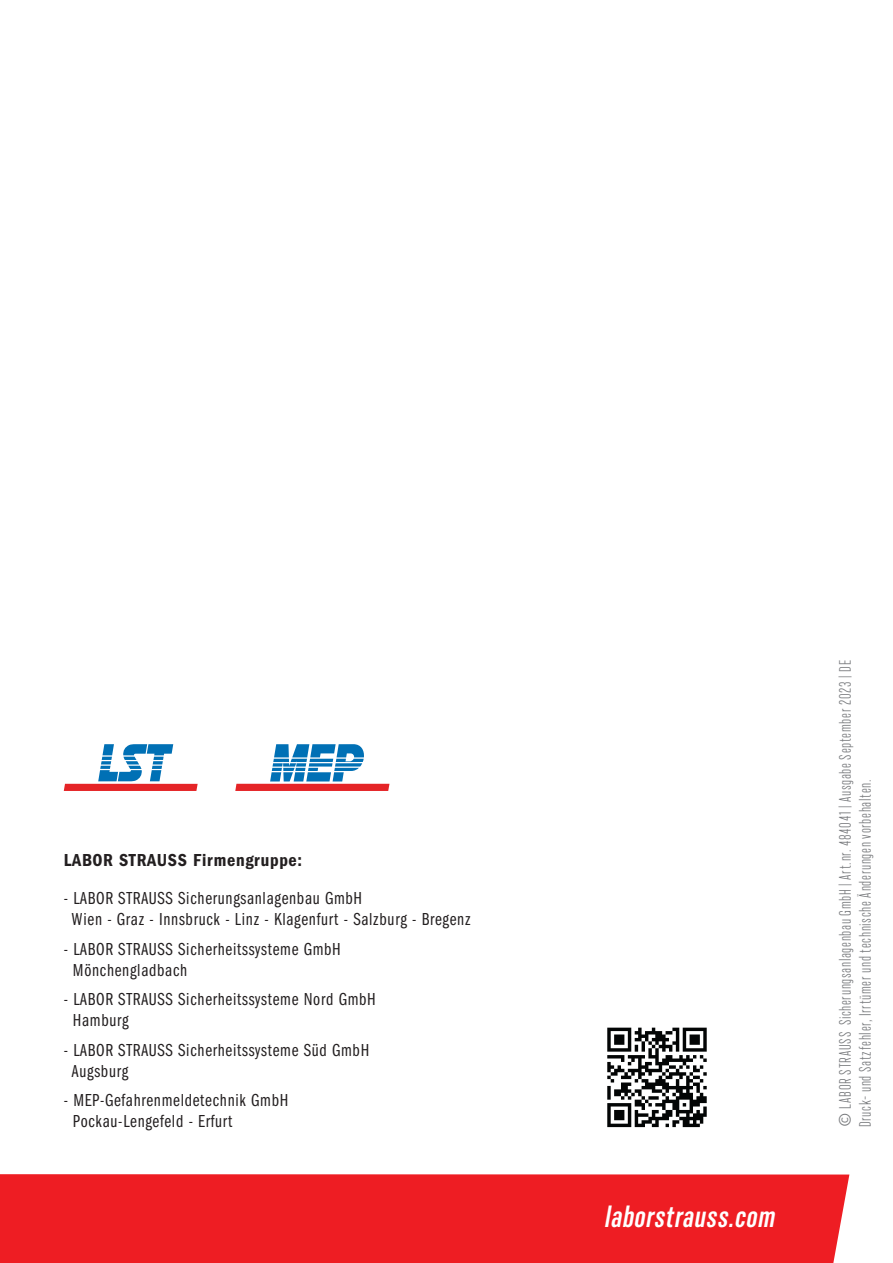
<style>
.page{position:relative;width:893px;height:1263px;background:#fff}
.page>*{position:absolute;margin:0;border:0;box-sizing:border-box;transform-origin:0 0}
.t1{font:italic 700 30px "Marsden Ct Semi";color:#fff}
.t2{font:18px/21px "ITC Franklin Gothic Std Bk Cp";letter-spacing:.04em;color:#231f20}
.t3{font:18px "ITC Franklin Gothic Std Dm Cd";letter-spacing:.04em;color:#231f20}
.t4{font:16.5px/19.8px "Marsden Ct Light";letter-spacing:.04em;color:#76787b}
.s1{font-family:"DIN Pro"}
</style>
<div class="page">
<div style="left:0;top:1174px;width:849px;height:89px;background:#ee1d23"></div>
<svg style="left:607px;top:1028px;width:100px;height:99px"></svg>
<svg style="left:64px;top:744px;width:134px;height:47px"></svg>
<svg style="left:235px;top:744px;width:154px;height:47px"></svg>
<p class="t3" style="left:64px;top:850px;width:240px">LABOR STRAUSS Firmengruppe:</p>
<p class="t2" style="left:72px;top:888px;width:400px;text-indent:-8px">- LABOR STRAUSS Sicherungsanlagenbau GmbH<br>Wien - Graz - Innsbruck - Linz - Klagenfurt - Salzburg - Bregenz</p>
<p class="t2" style="left:73px;top:938px;width:269px;text-indent:-9px">- LABOR STRAUSS Sicherheitssysteme GmbH<br>Mönchengladbach</p>
<p class="t2" style="left:73px;top:989px;width:304px;text-indent:-9px">- LABOR STRAUSS Sicherheitssysteme Nord GmbH<br>Hamburg</p>
<p class="t2" style="left:72px;top:1039px;width:299px;text-indent:-8px">- LABOR STRAUSS Sicherheitssysteme Süd GmbH<br>Augsburg</p>
<p class="t2" style="left:73px;top:1090px;width:217px;text-indent:-9px">- MEP-Gefahrenmeldetechnik GmbH<br>Pockau-Lengefeld - Erfurt</p>
<h1 class="t1" style="left:604px;top:1201px;width:177px">laborstrauss.com</h1>
<p class="t4" style="left:836px;top:1127px;width:468px;rotate:-90deg"><span class="s1">©</span> LABOR STRAUSS Sicherungsanlagenbau GmbH | Art.nr. 484041 | Ausgabe September 2023 | DE<br>Druck- und Satzfehler, Irrtümer und technische Änderungen vorbehalten.</p>
</div>
